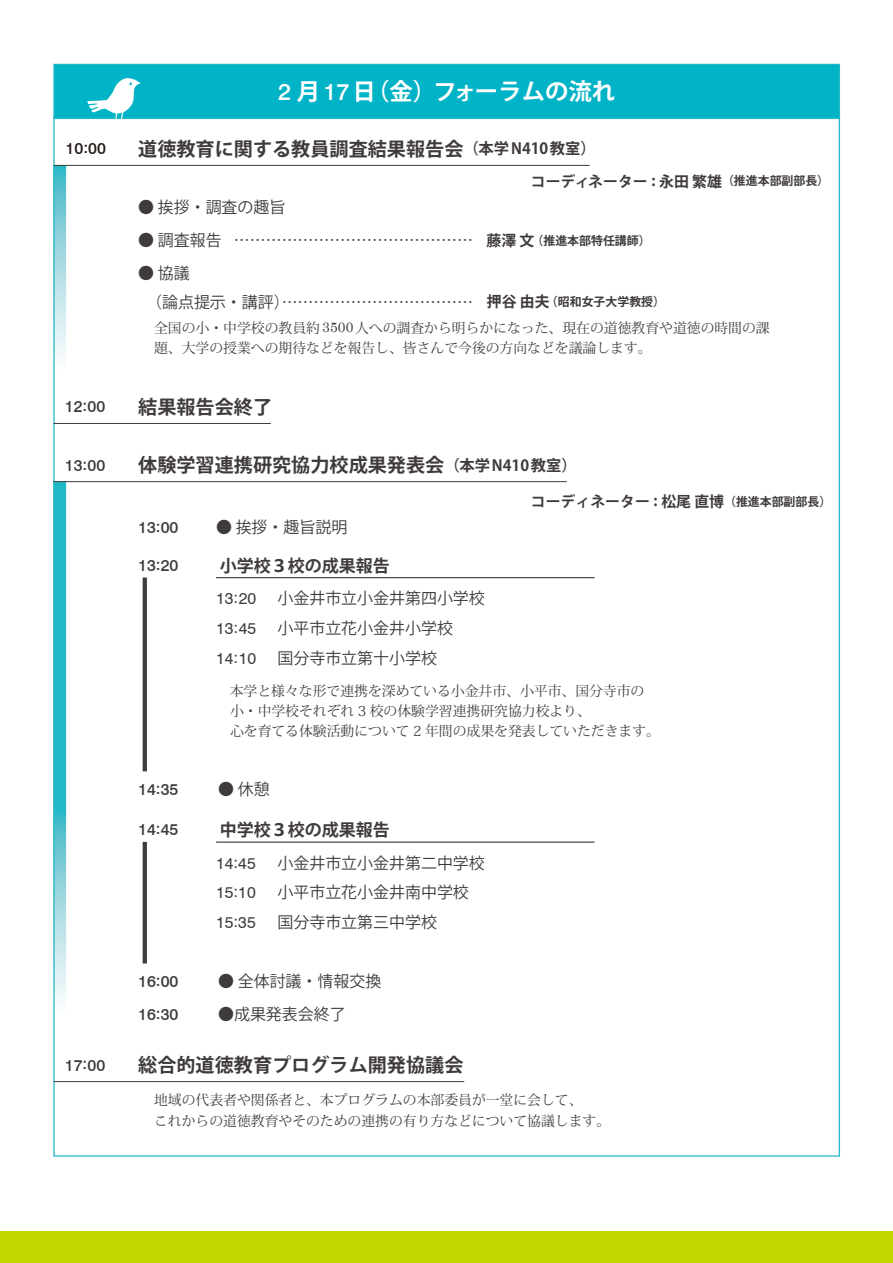
<style>
.page{position:relative;width:893px;height:1263px;background:#fff}
.page>*{position:absolute;margin:0;border:0;box-sizing:border-box;transform-origin:0 0}
.t1{font:700 23.4px "Koz Go Pro";color:#fff}
.t2{font:700 19.2px "Koz Go Pro";color:#3f3b3a}
.t3{font:700 16.95px "Koz Go Pro";color:#3f3b3a}
.t4{font:15.9px/29.7px "Koz Go Pro";color:#3f3b3a}
.t5{font:500 15.9px/33px "Swiss 721 BT";color:#3f3b3a}
.t6{font:15.9px/29.7px "Swiss 721 BT";color:#3f3b3a;text-align:justify}
.t7{font:500 15.9px "Swiss 721 BT";color:#231916}
.t8{font:700 14.85px "Koz Go Pro";color:#3f3b3a}
.t9{font:13.8px/20.2px "Koz Min Pro";color:#3f3b3a}
.s1{font-family:"Swiss 721 BT";font-weight:500}
.s2{font-size:15.3px}
.s3{font-size:11.85px}
.s4{font-weight:700;font-size:14.85px}
.s5{font-weight:700;font-size:11.85px}
.s6{font-family:"Century"}
</style>
<div class="page">
<svg style="left:55px;top:166px;width:11px;height:192px;background:#a1d9e1"></svg>
<svg style="left:55px;top:482px;width:11px;height:521px;background:#51c4d0"></svg>
<div style="left:53px;top:64px;width:787px;height:55px;background:#00b3c6;border:1px solid #23b8c7"></div>
<hr style="left:53px;top:165px;width:537px;height:1px;background:#3f3b3a">
<hr style="left:53px;top:423px;width:218px;height:1px;background:#3f3b3a">
<hr style="left:53px;top:481px;width:514px;height:1px;background:#3f3b3a">
<hr style="left:53px;top:1081px;width:411px;height:1px;background:#3f3b3a">
<hr style="left:216px;top:577px;width:378px;height:1px;background:#231916">
<hr style="left:216px;top:842px;width:378px;height:1px;background:#231916">
<svg style="left:143px;top:577px;width:4px;height:194px"></svg>
<svg style="left:143px;top:842px;width:4px;height:121px"></svg>
<svg style="left:87px;top:78px;width:53px;height:41px"></svg>
<div style="left:0;top:1231px;width:893px;height:32px;background:#c4d700"></div>
<h1 class="t1" style="left:278px;top:77px;width:339px"><span class="s1">2</span> 月<span class="s1">17</span>日（金）フォーラムの流れ</h1>
<p class="t7" style="left:66px;top:139px;width:42px">10:00</p>
<h2 class="t2" style="left:138px;top:136px;width:459px">道徳教育に関する教員調査結果報告会<span class="s2">（本学 N410教室）</span></h2>
<p class="t8" style="left:531px;top:172px;width:300px">コーディネーター : 永田 繁雄<span class="s3">（推進本部副部長）</span></p>
<p class="t4" style="left:138px;top:193px;width:149px">● 挨拶・調査の趣旨</p>
<p class="t4" style="left:138px;top:226px;width:514px">● 調査報告 ……………………………………… <span class="s4">藤澤 文</span> <span class="s5">（推進本部特任講師）</span></p>
<p class="t4" style="left:146px;top:259px;width:520px;line-height:28.7px;text-indent:-8px">● 協議<br>（論点提示・講評）……………………………… <span class="s4">押谷 由夫</span><span class="s5">（昭和女子大学教授）</span></p>
<p class="t9" style="left:154px;top:317px;width:617px">全国の小・中学校の教員約<span class="s6">3500</span>人への調査から明らかになった、現在の道徳教育や道徳の時間の課題、大学の授業への期待などを報告し、皆さんで今後の方向などを議論します。</p>
<p class="t5" style="left:65px;top:390px;width:42px">12:00</p>
<h2 class="t2" style="left:138px;top:394px;width:135px">結果報告会終了</h2>
<p class="t5" style="left:65px;top:448px;width:42px">13:00</p>
<h2 class="t2" style="left:138px;top:453px;width:440px">体験学習連携研究協力校成果発表会<span class="s2">（本学 N410教室）</span></h2>
<p class="t8" style="left:531px;top:492px;width:302px">コーディネーター : 松尾 直博<span class="s3">（推進本部副部長）</span></p>
<p class="t5" style="left:138px;top:511px;width:42px">13:00</p>
<p class="t5" style="left:138px;top:548px;width:42px">13:20</p>
<p class="t4" style="left:216px;top:513px;width:133px">● 挨拶・趣旨説明</p>
<p class="t3" style="left:220px;top:554px;width:172px">小学校３校の成果報告</p>
<p class="t6" style="left:216px;top:584px;width:42px">13:20<br>13:45<br>14:10</p>
<p class="t4" style="left:278px;top:584px;width:209px">小金井市立小金井第四小学校小平市立花小金井小学校<br>国分寺市立第十小学校</p>
<p class="t9" style="left:230px;top:680px;width:431px;text-indent:-14px">　本学と様々な形で連携を深めている小金井市、小平市、国分寺市の小・中学校それぞれ 3 校の体験学習連携研究協力校より、<br>心を育てる体験活動について 2 年間の成果を発表していただきます。</p>
<p class="t5" style="left:138px;top:772px;width:42px">14:35</p>
<p class="t5" style="left:138px;top:813px;width:42px">14:45</p>
<p class="t4" style="left:218px;top:775px;width:53px">● 休憩</p>
<p class="t3" style="left:220px;top:819px;width:172px">中学校３校の成果報告</p>
<p class="t6" style="left:216px;top:848px;width:41px">14:45<br>15:10<br>15:35</p>
<p class="t4" style="left:278px;top:848px;width:209px">小金井市立小金井第二中学校小平市立花小金井南中学校国分寺市立第三中学校</p>
<p class="t5" style="left:138px;top:964px;width:42px">16:00<br>16:30</p>
<p class="t4" style="left:218px;top:967px;width:165px">● 全体討議・情報交換</p>
<p class="t4" style="left:218px;top:1000px;width:129px">●成果発表会終了</p>
<p class="t5" style="left:65px;top:1048px;width:42px">17:00</p>
<h2 class="t2" style="left:138px;top:1053px;width:327px">総合的道徳教育プログラム開発協議会</h2>
<p class="t9" style="left:154px;top:1089px;width:458px;line-height:21.3px">地域の代表者や関係者と、本プログラムの本部委員が一堂に会して、<br>これからの道徳教育やそのための連携の有り方などについて協議します。</p>
</div>
